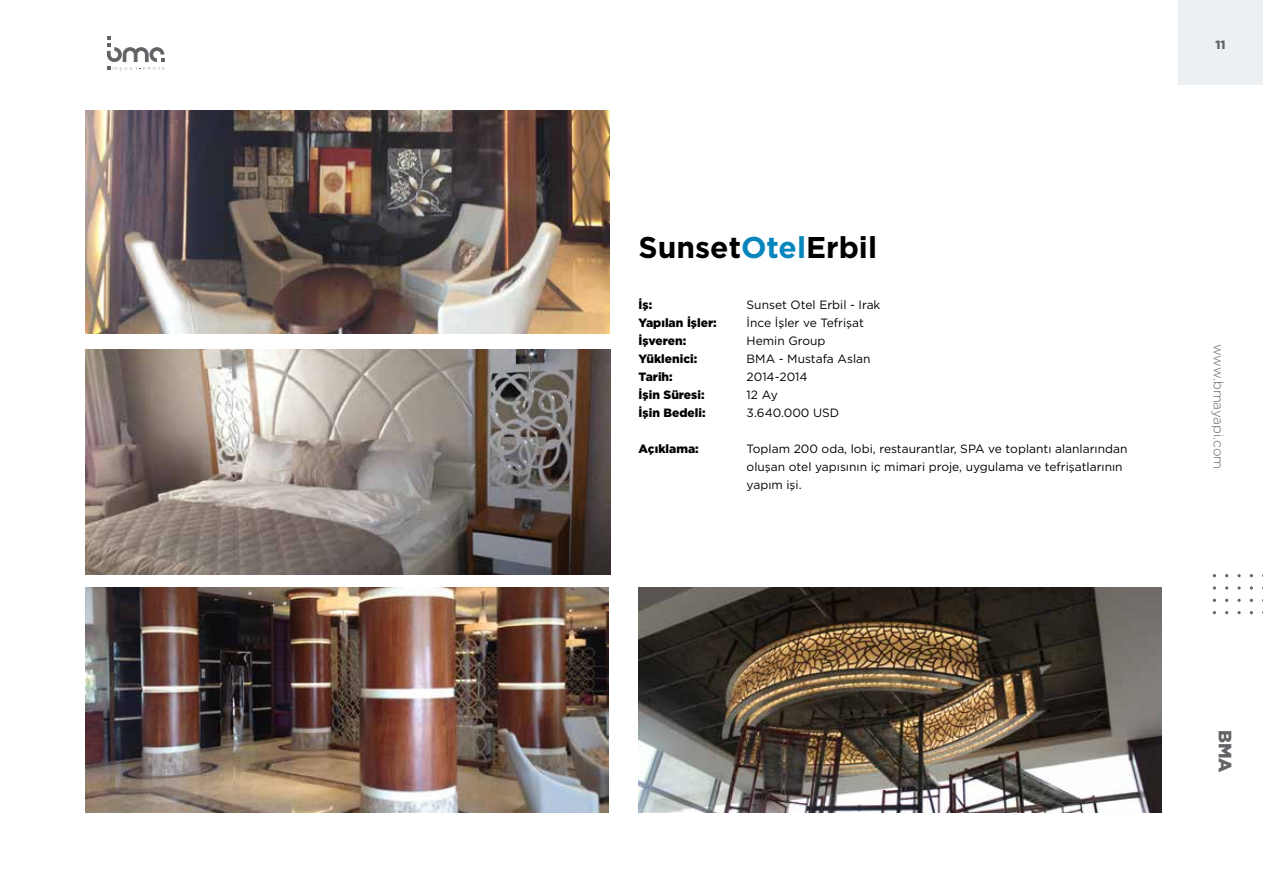
<style>
.page{position:relative;width:1263px;height:893px;background:#fff}
.page>*{position:absolute;margin:0;border:0;box-sizing:border-box;transform-origin:0 0}
.t1{font:700 30px "Gotham";color:#000}
.t2{font:900 18px "Gotham";color:#636467}
.t3{font:300 13.5px "Gotham";letter-spacing:-.005em;color:#636467}
.t4{font:12px/18px "Gotham";color:#000}
.t5{font:900 12px "Gotham";color:#000}
.t6{font:900 12px "Gotham";color:#636467}
.s1{color:#0786be}
</style>
<div class="page">
<img style="left:86px;top:111px;width:524px;height:222px">
<img style="left:85px;top:349px;width:526px;height:225px">
<img style="left:85px;top:588px;width:523px;height:225px">
<img style="left:639px;top:588px;width:522px;height:225px">
<div style="left:1178px;top:0;width:85px;height:85px;background:#ecf0f2"></div>
<svg style="left:1237px;top:611px;width:4px;height:3px"></svg>
<svg style="left:1237px;top:599px;width:4px;height:3px"></svg>
<svg style="left:1250px;top:586px;width:3px;height:4px"></svg>
<svg style="left:1237px;top:586px;width:4px;height:4px"></svg>
<svg style="left:1225px;top:586px;width:3px;height:4px"></svg>
<svg style="left:1213px;top:586px;width:3px;height:4px"></svg>
<svg style="left:1237px;top:574px;width:4px;height:3px"></svg>
<svg style="left:107px;top:36px;width:57px;height:35px"></svg>
<h1 class="t1" style="left:639px;top:227px;width:240px">Sunset<span class="s1">Otel</span>Erbil</h1>
<p class="t5" style="left:639px;top:296px;width:15px">İş:</p>
<p class="t4" style="left:747px;top:295px;width:135px">Sunset Otel Erbil - Irak</p>
<p class="t5" style="left:639px;top:314px;width:80px">Yapılan İşler:</p>
<p class="t4" style="left:747px;top:313px;width:119px">İnce İşler ve Tefrişat</p>
<p class="t5" style="left:639px;top:332px;width:49px">İşveren:</p>
<p class="t4" style="left:747px;top:331px;width:80px">Hemin Group</p>
<p class="t5" style="left:639px;top:350px;width:60px">Yüklenici:</p>
<p class="t4" style="left:747px;top:349px;width:125px">BMA - Mustafa Aslan</p>
<p class="t5" style="left:639px;top:368px;width:36px">Tarih:</p>
<p class="t4" style="left:747px;top:367px;width:63px">2014-2014</p>
<p class="t5" style="left:639px;top:386px;width:67px">İşin Süresi:</p>
<p class="t4" style="left:747px;top:385px;width:33px">12 Ay</p>
<p class="t5" style="left:639px;top:404px;width:68px">İşin Bedeli:</p>
<p class="t4" style="left:747px;top:403px;width:94px">3.640.000 USD</p>
<p class="t5" style="left:639px;top:440px;width:62px">Açıklama:</p>
<p class="t4" style="left:747px;top:439px;width:382px">Toplam 200 oda, lobi, restaurantlar, SPA ve toplantı alanlarından oluşan otel yapısının iç mimari proje, uygulama ve tefrişatlarının yapım işi.</p>
<p class="t6" style="left:1215px;top:36px;width:12px">11</p>
<p class="t3" style="left:1227px;top:344px;width:127px;rotate:90deg">www.bmayapi.com</p>
<h2 class="t2" style="left:1237px;top:730px;width:44px;rotate:90deg">BMA</h2>
</div>
